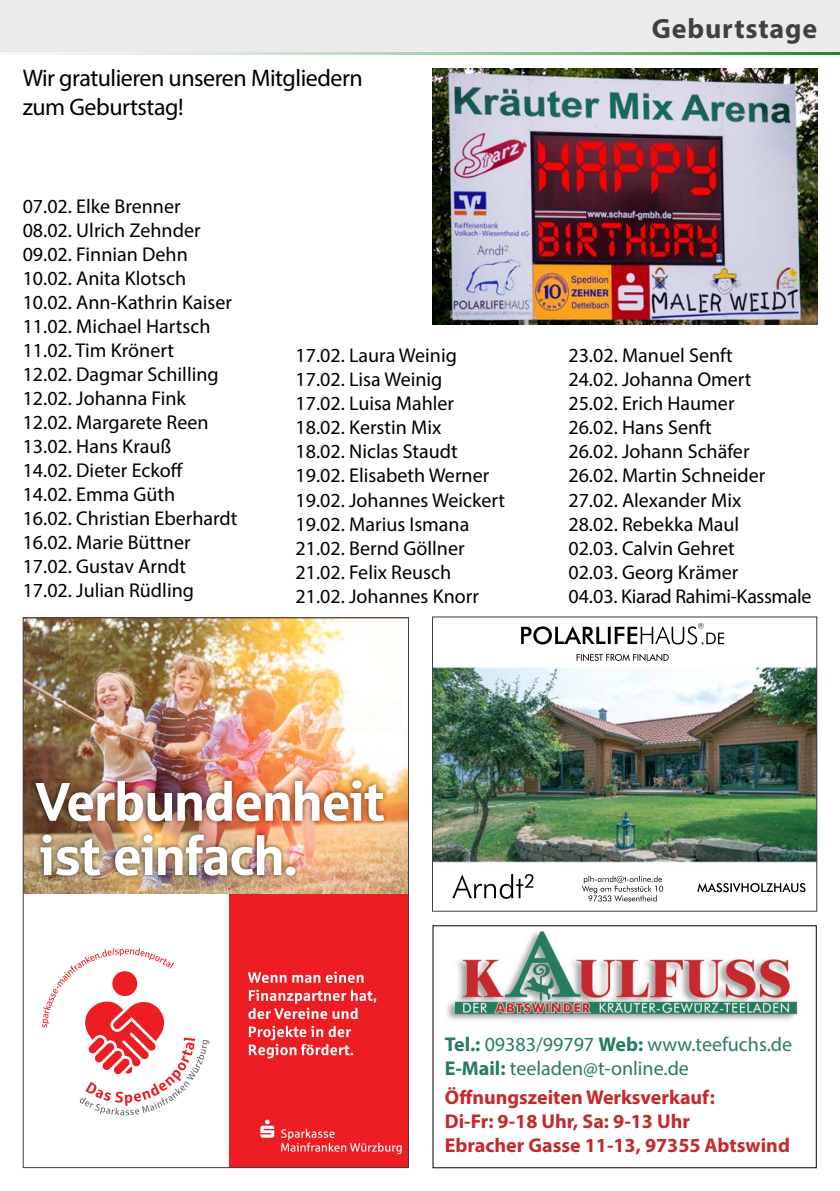
<style>
.page{position:relative;width:840px;height:1191px;background:#fff}
.page>*{position:absolute;margin:0;border:0;box-sizing:border-box;transform-origin:0 0}
.t1{font:700 28px "Myriad Pro";letter-spacing:.03em;color:#413f3f}
.t2{font:24px/28.8px "Myriad Pro";letter-spacing:-.02em;color:#000}
.t3{font:20px/24px "Myriad Pro";color:#000}
.t4{font:700 20px/24px "Myriad Pro";color:#c5292d}
.t5{font:20px/24px "Myriad Pro";color:#277c5f}
.s1{font-weight:700}
</style>
<div class="page">
<svg style="left:1px;top:51px;width:838px;height:4px;background:#b3d3b6"></svg>
<div style="left:0;top:0;width:839px;height:51px;background:#ebebec"></div>
<img style="left:432px;top:68px;width:384px;height:257px">
<img style="left:447px;top:931px;width:351px;height:90px">
<img style="left:25px;top:619px;width:382px;height:547px">
<img style="left:434px;top:622px;width:380px;height:280px">
<svg style="left:576px;top:653px;width:92px;height:8px"></svg>
<svg style="left:521px;top:623px;width:202px;height:21px"></svg>
<svg style="left:452px;top:874px;width:81px;height:24px"></svg>
<svg style="left:697px;top:883px;width:108px;height:9px"></svg>
<svg style="left:581px;top:875px;width:81px;height:26px"></svg>
<div style="left:432px;top:616px;width:384px;height:295px;border:1px solid #413f3f"></div>
<p class="t2" style="left:23px;top:63px;width:341px">Wir gratulieren unseren Mitgliedern zum Geburtstag!</p>
<h1 class="t1" style="left:651px;top:10px;width:167px">Geburtstage</h1>
<p class="t3" style="left:23px;top:194px;width:216px">07.02. Elke Brenner<br>08.02. Ulrich Zehnder<br>09.02. Finnian Dehn<br>10.02. Anita Klotsch<br>10.02. Ann-Kathrin Kaiser<br>11.02. Michael Hartsch<br>11.02. Tim Krönert<br>12.02. Dagmar Schilling<br>12.02. Johanna Fink<br>12.02. Margarete Reen<br>13.02. Hans Krauß<br>14.02. Dieter Eckoff<br>14.02. Emma Güth<br>16.02. Christian Eberhardt<br>16.02. Marie Büttner<br>17.02. Gustav Arndt<br>17.02. Julian Rüdling</p>
<p class="t3" style="left:295px;top:343px;width:211px">17.02. Laura Weinig<br>17.02. Lisa Weinig<br>17.02. Luisa Mahler<br>18.02. Kerstin Mix<br>18.02. Niclas Staudt<br>19.02. Elisabeth Werner<br>19.02. Johannes Weickert<br>19.02. Marius Ismana<br>21.02. Bernd Göllner<br>21.02. Felix Reusch<br>21.02. Johannes Knorr</p>
<p class="t3" style="left:568px;top:343px;width:244px">23.02. Manuel Senft<br>24.02. Johanna Omert<br>25.02. Erich Haumer<br>26.02. Hans Senft<br>26.02. Johann Schäfer<br>26.02. Martin Schneider<br>27.02. Alexander Mix<br>28.02. Rebekka Maul<br>02.03. Calvin Gehret<br>02.03. Georg Krämer<br>04.03. Kiarad Rahimi-Kassmale</p>
<p class="t5" style="left:444px;top:1031px;width:349px"><span class="s1">Tel.:</span> 09383/99797 <span class="s1">Web:</span> www.teefuchs.de<br><span class="s1">E-Mail:</span> teeladen@t-online.de</p>
<p class="t4" style="left:444px;top:1085px;width:346px">Öffnungszeiten Werksverkauf:<br>Di-Fr: 9-18 Uhr, Sa: 9-13 Uhr<br>Ebracher Gasse 11-13, 97355 Abtswind</p>
</div>
